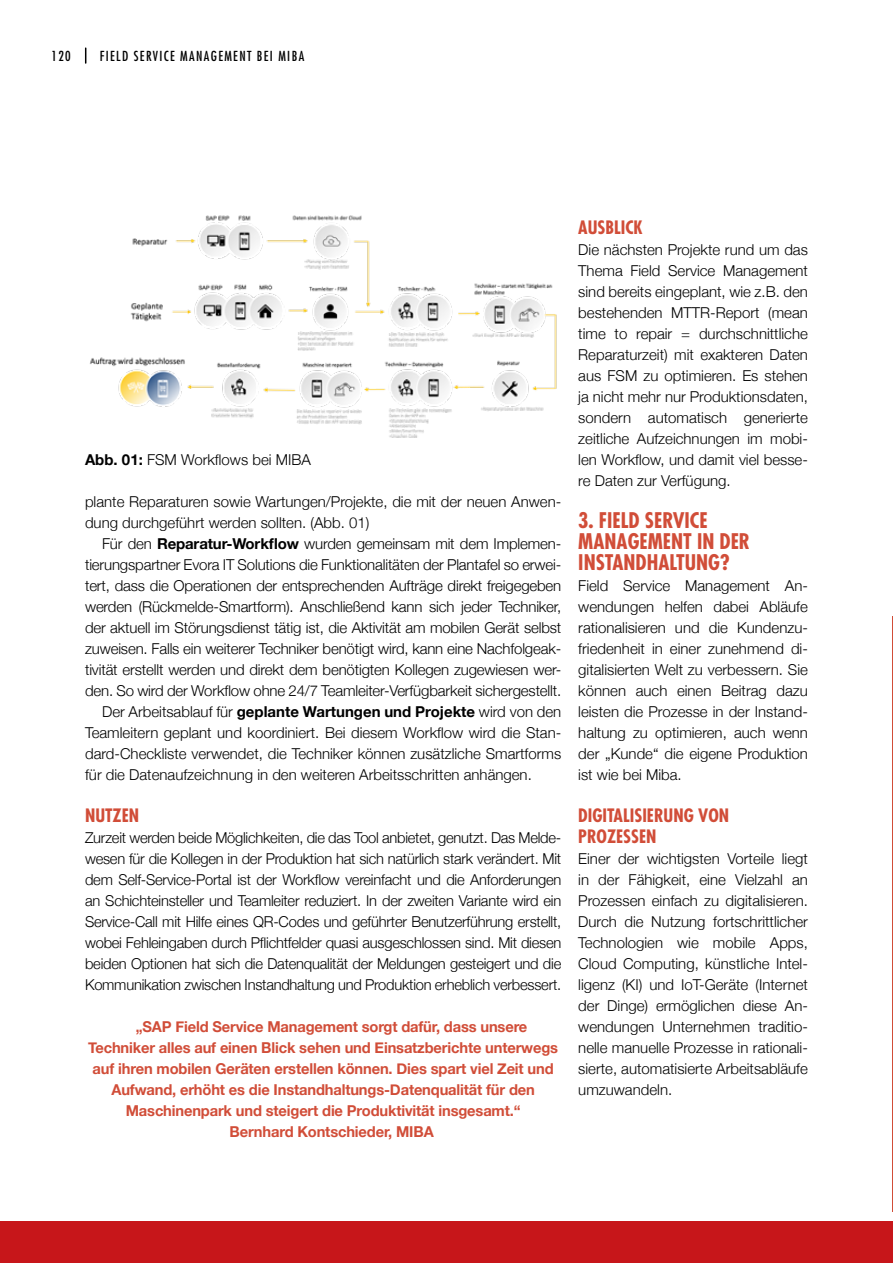
<style>
.page{position:relative;width:893px;height:1263px;background:#fff}
.page>*{position:absolute;margin:0;border:0;box-sizing:border-box;transform-origin:0 0}
.t1{font:700 condensed 21px/21px "Futura Std";color:#d14d38}
.t2{font:700 condensed 18px/21px "Futura Std";color:#d14d38}
.t3{font:300 15px/21px "Helvetica Neue";letter-spacing:-.01em;color:#000;text-align:justify}
.t4{font:700 15px "Helvetica Neue";letter-spacing:-.01em;color:#d14d38}
.t5{font:condensed 13.5px "Futura Std";letter-spacing:.1em;color:#000}
.s1{font-weight:700}
</style>
<div class="page">
<div style="left:0;top:1220px;width:893px;height:43px;background:#c7161a"></div>
<svg style="left:85px;top:48px;width:1px;height:15px"></svg>
<img style="left:89px;top:215px;width:468px;height:223px">
<p class="t5" style="left:51px;top:48px;width:21px">120</p>
<p class="t5" style="left:100px;top:48px;width:206px">FI ELD SERVICE MANAGEMENT BEI MIBA</p>
<p class="t3" style="left:85px;top:448px;width:227px"><span class="s1">Abb. 01:</span> FSM Workflows bei MIBA</p>
<p class="t3" style="left:85px;top:490px;width:478px">plante Reparaturen sowie Wartungen/Projekte, die mit der neuen Anwen&shy;dung durchgeführt werden sollten. (Abb. 01)</p>
<p class="t3" style="left:102px;top:532px;width:461px">Für den <span class="s1">Reparatur-Workflow</span> wurden gemeinsam mit dem Implemen-</p>
<p class="t3" style="left:85px;top:553px;width:478px">tierungspartner Evora IT Solutions die Funktionalitäten der Plantafel so erwei-</p>
<p class="t3" style="left:85px;top:574px;width:478px">tert, dass die Operationen der entsprechenden Aufträge direkt freigegeben</p>
<p class="t3" style="left:85px;top:595px;width:478px">werden (Rückmelde-Smartform). Anschließend kann sich jeder Techniker,</p>
<p class="t3" style="left:85px;top:616px;width:478px">der aktuell im Störungsdienst tätig ist, die Aktivität am mobilen Gerät selbst</p>
<p class="t3" style="left:85px;top:637px;width:478px">zuweisen. Falls ein weiterer Techniker benötigt wird, kann eine Nachfolgeak-</p>
<p class="t3" style="left:85px;top:658px;width:478px">tivität erstellt werden und direkt dem benötigten Kollegen zugewiesen wer-</p>
<p class="t3" style="left:85px;top:679px;width:478px">den. So wird der Workflow ohne 24/7 Teamleiter-Verfügbarkeit sichergestellt.</p>
<p class="t3" style="left:102px;top:700px;width:461px">Der Arbeitsablauf für <span class="s1">geplante Wartungen und Projekte</span> wird von den</p>
<p class="t3" style="left:85px;top:721px;width:478px">Teamleitern geplant und koordiniert. Bei diesem Workflow wird die Stan-</p>
<p class="t3" style="left:85px;top:742px;width:478px">dard-Checkliste verwendet, die Techniker können zusätzliche Smartforms</p>
<p class="t3" style="left:85px;top:763px;width:448px">für die Datenaufzeichnung in den weiteren Arbeitsschritten anhängen.</p>
<p class="t2" style="left:85px;top:805px;width:56px">NUTZEN</p>
<p class="t3" style="left:85px;top:826px;width:478px">Zurzeit werden beide Möglichkeiten, die das Tool anbietet, genutzt. Das Melde&shy;wesen für die Kollegen in der Produktion hat sich natürlich stark verändert. Mit dem Self-Service-Portal ist der Workflow vereinfacht und die Anforderungen an Schichteinsteller und Teamleiter reduziert. In der zweiten Variante wird ein Service-Call mit Hilfe eines QR-Codes und geführter Benutzerführung erstellt, wobei Fehleingaben durch Pflichtfelder quasi ausgeschlossen sind. Mit diesen beiden Optionen hat sich die Datenqualität der Meldungen gesteigert und die Kommunikation zwischen Instandhaltung und Produktion erheblich verbessert.</p>
<p class="t4" style="left:136px;top:1014px;width:393px">„SAP Field Service Management sorgt dafür, dass unsere</p>
<p class="t4" style="left:88px;top:1035px;width:471px">Techniker alles auf einen Blick sehen und Einsatzberichte unterwegs</p>
<p class="t4" style="left:93px;top:1056px;width:463px">auf ihren mobilen Geräten erstellen können. Dies spart viel Zeit und</p>
<p class="t4" style="left:111px;top:1077px;width:425px">Aufwand, erhöht es die Instandhaltungs-Datenqualität für den</p>
<p class="t4" style="left:126px;top:1098px;width:396px">Maschinenpark und steigert die Produktivität insgesamt.“</p>
<p class="t4" style="left:230px;top:1119px;width:206px">Bernhard Kontschieder, MIBA</p>
<p class="t2" style="left:578px;top:217px;width:66px">AUSBLICK</p>
<p class="t3" style="left:578px;top:238px;width:231px">Die nächsten Projekte rund um das Thema Field Service Management sind bereits eingeplant, wie z.B. den bestehenden MTTR-Report (mean time to repair = durchschnittliche Reparaturzeit) mit exakteren Daten aus FSM zu optimieren. Es stehen ja nicht mehr nur Produktionsdaten, sondern automatisch generierte zeitliche Aufzeichnungen im mobi&shy;len Workflow, und damit viel besse&shy;re Daten zur Verfügung.</p>
<h1 class="t1" style="left:578px;top:509px;width:173px">3. FIELD SERVICE<br>MANAGEMENT IN DER<br>INSTANDHALTUNG?</h1>
<p class="t3" style="left:578px;top:574px;width:231px">Field Service Management An&shy;wendungen helfen dabei Abläufe rationalisieren und die Kundenzu&shy;friedenheit in einer zunehmend di&shy;gitalisierten Welt zu verbessern. Sie können auch einen Beitrag dazu leisten die Prozesse in der Instand&shy;haltung zu optimieren, auch wenn der „Kunde“ die eigene Produktion ist wie bei Miba.</p>
<p class="t2" style="left:578px;top:805px;width:152px">DIGITALISIERUNG VON<br>PROZESSEN</p>
<p class="t3" style="left:578px;top:847px;width:231px">Einer der wichtigsten Vorteile liegt in der Fähigkeit, eine Vielzahl an Prozessen einfach zu digitalisieren.<br>Durch die Nutzung fortschrittlicher Technologien wie mobile Apps, Cloud Computing, künstliche Intel&shy;ligenz (KI) und IoT-Geräte (Internet der Dinge) ermöglichen diese An&shy;wendungen Unternehmen traditio&shy;nelle manuelle Prozesse in rationali&shy;sierte, automatisierte Arbeitsabläufe umzuwandeln.</p>
</div>
